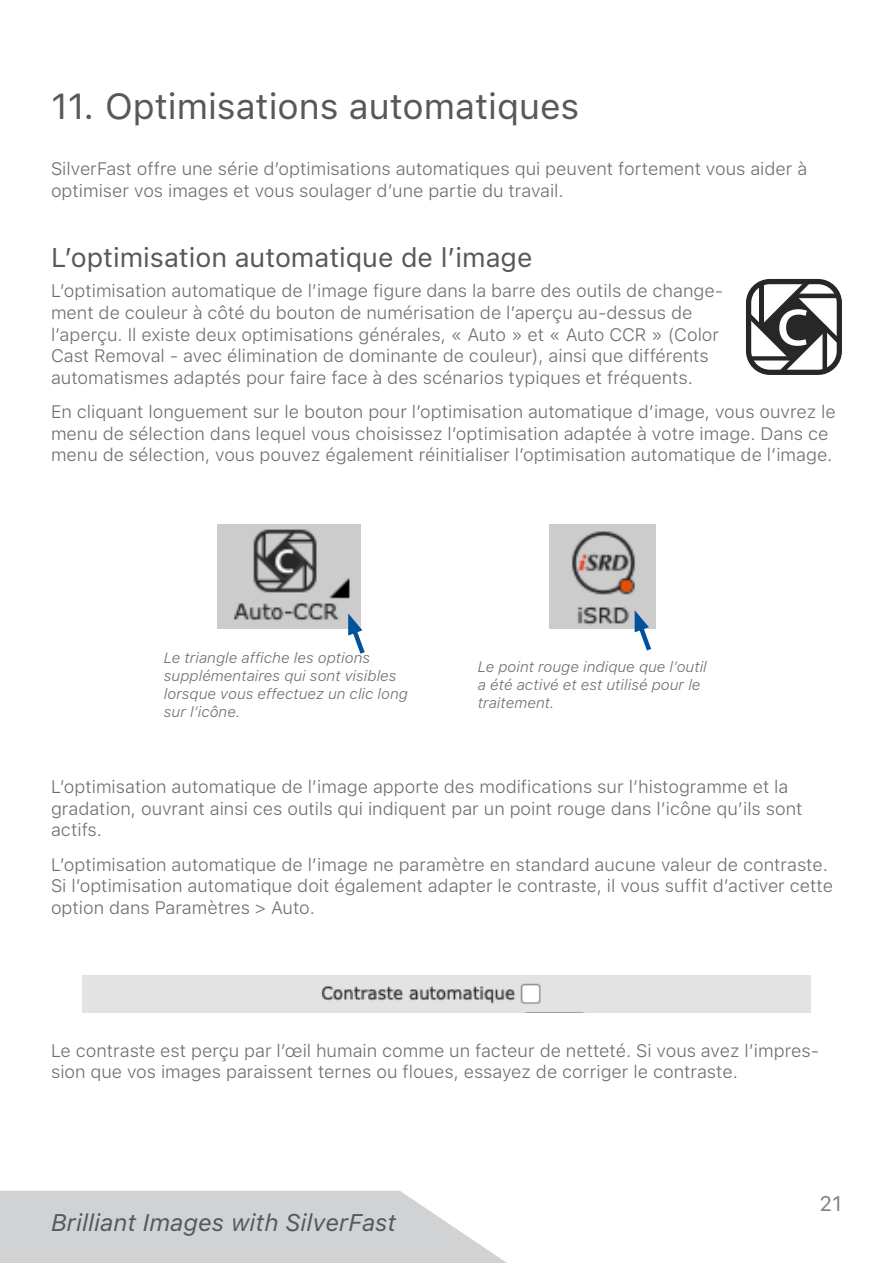
<style>
.page{position:relative;width:893px;height:1263px;background:#fff}
.page>*{position:absolute;margin:0;border:0;box-sizing:border-box;transform-origin:0 0}
.Überschrift{font:36px "SF Pro Text";color:#57585a}
.Überschrift_Box{font:27px "SF Pro Text";color:#57585a}
.t1{font:italic 24px "SF Pro Text";color:#57585a}
.t2{font:21px "SF Pro Text";color:#808285}
.Text{font:300 18px/21.6px "SF Pro Text";color:#6c6d70}
.Bildunterschrift{font:italic 300 15px/18px "SF Pro Text";color:#6c6d70}
</style>
<div class="page">
<svg style="left:746px;top:279px;width:96px;height:96px"></svg>
<img style="left:217px;top:524px;width:143px;height:104px">
<img style="left:550px;top:524px;width:106px;height:104px">
<svg style="left:347px;top:613px;width:18px;height:41px"></svg>
<svg style="left:633px;top:610px;width:22px;height:41px"></svg>
<img style="left:83px;top:976px;width:727px;height:36px">
<svg style="left:0;top:1191px;width:507px;height:72px;background:#d5d6d8"></svg>
<p class="Überschrift" style="left:51px;top:86px;width:530px">11. Optimisations automatiques</p>
<p class="Text" style="left:51px;top:158px;width:758px">SilverFast offre une série d’optimisations automatiques qui peuvent fortement vous aider à optimiser vos images et vous soulager d’une partie du travail.</p>
<p class="Überschrift_Box" style="left:51px;top:242px;width:483px">L’optimisation automatique de l’image</p>
<p class="Text" style="left:51px;top:280px;width:674px">L’optimisation automatique de l’image figure dans la barre des outils de change&shy;ment de couleur à côté du bouton de numérisation de l’aperçu au-dessus de l’aperçu. Il existe deux optimisations générales, « Auto » et « Auto CCR » (Color Cast Removal - avec élimination de dominante de couleur), ainsi que différents automatismes adaptés pour faire face à des scénarios typiques et fréquents.</p>
<p class="Text" style="left:51px;top:401px;width:786px">En cliquant longuement sur le bouton pour l’optimisation automatique d’image, vous ouvrez le menu de sélection dans lequel vous choisissez l’optimisation adaptée à votre image. Dans ce menu de sélection, vous pouvez également réinitialiser l’optimisation automatique de l’image.</p>
<p class="Bildunterschrift" style="left:164px;top:649px;width:246px">Le triangle affiche les options supplémentaires qui sont visibles lorsque vous effectuez un clic long sur l’icône.</p>
<p class="Bildunterschrift" style="left:478px;top:658px;width:230px">Le point rouge indique que l’outil a été activé et est utilisé pour le traitement.</p>
<p class="Text" style="left:51px;top:776px;width:753px">L’optimisation automatique de l’image apporte des modifications sur l’histogramme et la gradation, ouvrant ainsi ces outils qui indiquent par un point rouge dans l’icône qu’ils sont actifs.</p>
<p class="Text" style="left:51px;top:854px;width:784px">L’optimisation automatique de l’image ne paramètre en standard aucune valeur de contraste.<br>Si l’optimisation automatique doit également adapter le contraste, il vous suffit d’activer cette option dans Paramètres &gt; Auto.</p>
<p class="Text" style="left:51px;top:1040px;width:770px">Le contraste est perçu par l’œil humain comme un facteur de netteté. Si vous avez l’impres&shy;sion que vos images paraissent ternes ou floues, essayez de corriger le contraste.</p>
<h3 class="t1" style="left:51px;top:1208px;width:347px">Brilliant Images with SilverFast</h3>
<p class="t2" style="left:819px;top:1191px;width:24px">21</p>
</div>
